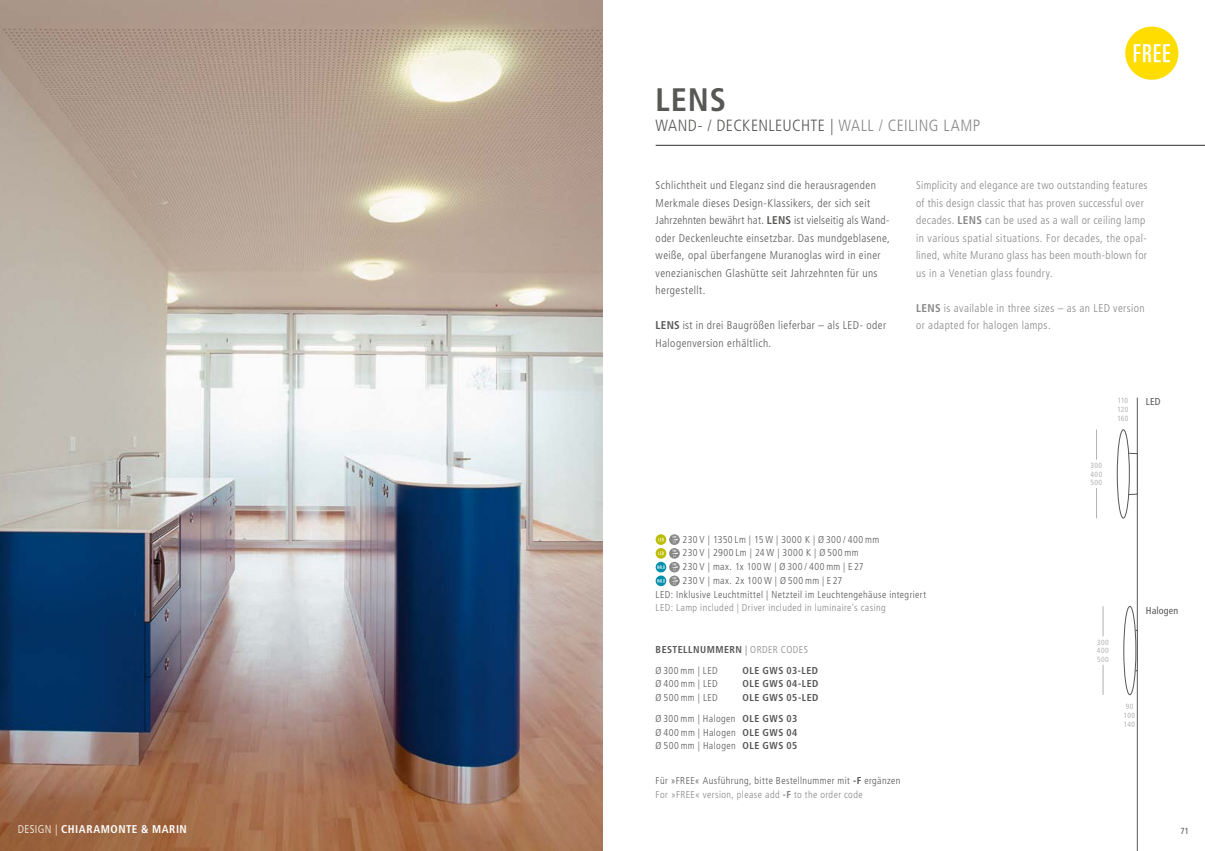
<style>
.page{position:relative;width:1205px;height:851px;background:#fff}
.page>*{position:absolute;margin:0;border:0;box-sizing:border-box;transform-origin:0 0}
.t1{font:700 condensed 32.5px "Frutiger LT Std";color:#575756}
.t2{font:300 condensed 16.25px "Frutiger LT Std";letter-spacing:.025em;color:#575756}
.t3{font:300 condensed 11.25px/17.5px "Frutiger LT Std";letter-spacing:.035em;color:#575756}
.t4{font:300 condensed 11.25px/17.5px "Frutiger LT Std";letter-spacing:.03em;color:#878787}
.t5{font:700 condensed 11.25px "Frutiger LT Std";letter-spacing:.045em;color:#fff}
.t6{font:300 condensed 10px/13.8px "Frutiger LT Std";letter-spacing:.04em;color:#575756}
.t7{font:700 condensed 10px/20.9px "Frutiger LT Std";letter-spacing:.05em;color:#575756}
.t8{font:300 condensed 10px "Frutiger LT Std";letter-spacing:.04em;color:#878787}
.t9{font:condensed 10px "Frutiger LT Std";letter-spacing:.01em;color:#575756}
.t10{font:condensed 8.75px "Frutiger LT Std";color:#575756}
.t11{font:condensed 7.5px/8.8px "Frutiger LT Std";letter-spacing:.055em;color:#b3b2b2;text-align:justify}
.s1{color:#878787}
.s2{font-weight:700}
.s3{font-weight:300}
.s4{font-weight:300;color:#878787}
.s5{font-weight:700;color:#878787}
</style>
<div class="page">
<hr style="left:656px;top:145px;width:549px;height:1px;background:#575756">
<div style="left:656px;top:534px;width:10px;height:11px;background:#bcbc00;border-radius:50%"></div>
<svg style="left:658px;top:537px;width:6px;height:4px"></svg>
<svg style="left:669px;top:534px;width:11px;height:11px"></svg>
<svg style="left:671px;top:535px;width:7px;height:8px"></svg>
<svg style="left:656px;top:548px;width:10px;height:10px"></svg>
<svg style="left:658px;top:551px;width:6px;height:4px"></svg>
<div style="left:669px;top:548px;width:11px;height:10px;background:#878787;border-radius:50%"></div>
<svg style="left:672px;top:549px;width:6px;height:8px"></svg>
<svg style="left:656px;top:561px;width:10px;height:11px"></svg>
<svg style="left:657px;top:565px;width:8px;height:4px"></svg>
<svg style="left:669px;top:561px;width:11px;height:11px"></svg>
<svg style="left:671px;top:563px;width:7px;height:7px"></svg>
<svg style="left:656px;top:575px;width:10px;height:11px"></svg>
<svg style="left:657px;top:579px;width:8px;height:3px"></svg>
<svg style="left:669px;top:575px;width:11px;height:11px"></svg>
<svg style="left:671px;top:577px;width:7px;height:7px"></svg>
<img style="left:0;top:0;width:602px;height:850px">
<hr style="left:1096px;top:488px;width:1px;height:30px;background:#b3b2b2">
<hr style="left:1103px;top:664px;width:1px;height:30px;background:#b3b2b2">
<hr style="left:1096px;top:429px;width:1px;height:30px;background:#b3b2b2">
<hr style="left:1103px;top:606px;width:1px;height:30px;background:#b3b2b2">
<hr style="left:1137px;top:397px;width:1px;height:453px;background:#575756">
<svg style="left:1128px;top:453px;width:9px;height:42px"></svg>
<div style="left:1117px;top:429px;width:12px;height:89px;border:1px solid #575756;border-radius:50%"></div>
<div style="left:1123px;top:606px;width:13px;height:88px;border:1px solid #575756;border-radius:50%"></div>
<div style="left:1125px;top:27px;width:53px;height:53px;background:#fd0;border-radius:50%"></div>
<svg style="left:1133px;top:44px;width:37px;height:18px"></svg>
<h1 class="t1" style="left:656px;top:80px;width:72px">LENS</h1>
<h2 class="t2" style="left:656px;top:116px;width:326px">WAND- / DECKENLEUCHTE | <span class="s1">WALL / CEILING LAMP</span></h2>
<p class="t3" style="left:656px;top:177px;width:236px">Schlichtheit und Eleganz sind die herausragenden Merkmale dieses Design-Klassikers, der sich seit Jahrzehnten bewährt hat. <span class="s2">LENS</span> ist vielseitig als Wand&shy;oder Deckenleuchte einsetzbar. Das mundgeblasene, weiße, opal überfangene Muranoglas wird in einer venezianischen Glashütte seit Jahrzehnten für uns hergestellt.</p>
<p class="t3" style="left:656px;top:317px;width:232px"><span class="s2">LENS</span> ist in drei Baugrößen lieferbar – als LED- oder<br>Halogenversion erhältlich.</p>
<p class="t4" style="left:916px;top:177px;width:233px">Simplicity and elegance are two outstanding features of this design classic that has proven successful over decades. <span class="s2">LENS</span> can be used as a wall or ceiling lamp in various spatial situations. For decades, the opal&shy;lined, white Murano glass has been mouth-blown for us in a Venetian glass foundry.</p>
<p class="t4" style="left:916px;top:299px;width:230px"><span class="s2">LENS</span> is available in three sizes – as an LED version or adapted for halogen lamps.</p>
<p class="t11" style="left:1117px;top:396px;width:13px">110<br>120<br>160</p>
<p class="t11" style="left:1090px;top:461px;width:13px">300<br>400<br>500</p>
<p class="t9" style="left:1146px;top:396px;width:16px">LED</p>
<p class="t6" style="left:682px;top:532px;width:198px">230 V | 1350 Lm | 15 W | 3000 K | Ø 300 / 400 mm</p>
<p class="t6" style="left:682px;top:546px;width:178px">230 V | 2900 Lm | 24 W | 3000 K | Ø 500 mm</p>
<p class="t6" style="left:682px;top:560px;width:182px">230 V | max. 1x 100 W | Ø 300 / 400 mm | E27</p>
<p class="t6" style="left:682px;top:573px;width:161px">230 V | max. 2x 100 W | Ø 500 mm | E27</p>
<p class="t6" style="left:656px;top:587px;width:272px">LED: Inklusive Leuchtmittel | Netzteil im Leuchtengehäuse integriert</p>
<p class="t8" style="left:656px;top:602px;width:232px">LED: Lamp included | Driver included in luminaire’s casing</p>
<p class="t7" style="left:656px;top:638px;width:154px">BESTELLNUMMERN <span class="s3">|</span> <span class="s4">ORDER CODES<br></span><span class="s3">Ø 300 mm | LED</span></p>
<p class="t7" style="left:742px;top:659px;width:77px">OLE GWS 03-LED</p>
<p class="t6" style="left:655px;top:677px;width:64px">Ø 400 mm | LED</p>
<p class="t7" style="left:742px;top:673px;width:78px">OLE GWS 04-LED</p>
<p class="t6" style="left:655px;top:690px;width:64px">Ø 500 mm | LED</p>
<p class="t7" style="left:655px;top:687px;width:164px;text-indent:87px">OLE GWS 05-LED<br><span class="s3">Ø 300 mm | Halogen</span> OLE GWS 03</p>
<p class="t6" style="left:655px;top:725px;width:143px">Ø 400 mm | Halogen <span class="s2">OLE GWS 04<br></span>Ø 500 mm | Halogen <span class="s2">OLE GWS 05</span></p>
<p class="t6" style="left:655px;top:773px;width:246px">Für »FREE« Ausführung, bitte Bestellnummer mit <span class="s2">-F</span> ergänzen<br><span class="s1">For »FREE« version, please add</span> <span class="s5">-F</span> <span class="s1">to the order code</span></p>
<p class="t11" style="left:1097px;top:637px;width:13px">300<br>400<br>500</p>
<p class="t9" style="left:1146px;top:604px;width:34px">Halogen</p>
<p class="t11" style="left:1124px;top:702px;width:13px;text-align:left">90<br>100<br>140</p>
<p class="t5" style="left:18px;top:822px;width:171px"><span class="s3">DESIGN |</span> CHIARAMONTE &amp; MARIN</p>
<p class="t10" style="left:1180px;top:825px;width:10px">71</p>
</div>
